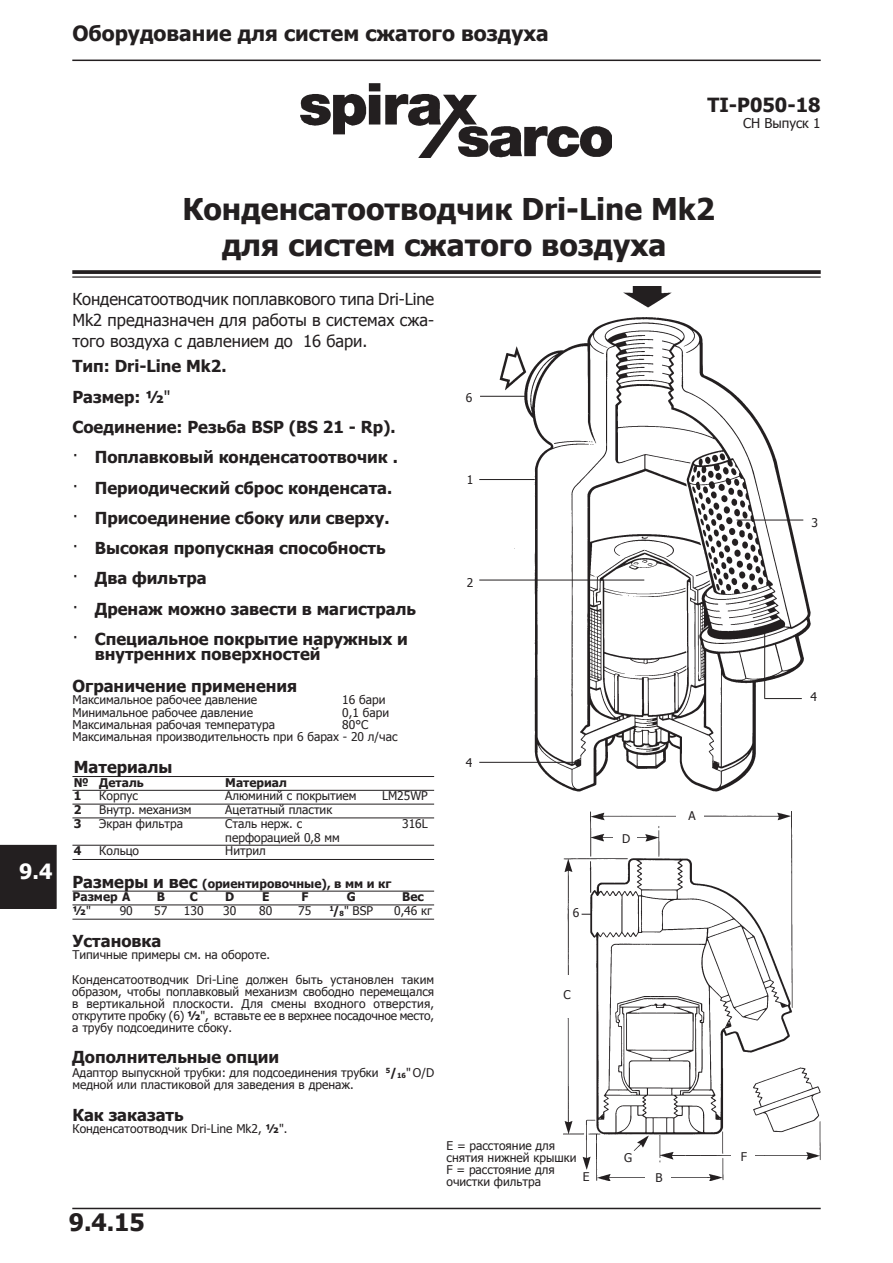
<style>
.page{position:relative;width:893px;height:1263px;background:#fff}
.page>*{position:absolute;margin:0;border:0;box-sizing:border-box;transform-origin:0 0}
.Headline{font:700 30px "Tahoma";color:#231f20}
.t1{font:700 24px "Tahoma";color:#231f20}
.t2{font:700 21px "Tahoma";color:#231f20}
.t3{font:700 21px "Tahoma";color:#fff}
.Body_text{font:700 19.5px "Tahoma";color:#231f20}
.Body_text-2{font:700 16.5px/15px "Tahoma";color:#231f20}
.Body_text-3{font:16.5px/21px "Tahoma";color:#231f20;text-align:justify}
.Subhead_1{font:700 16.5px "Tahoma";color:#231f20}
.Body_text-4{font:13.5px "Tahoma";color:#231f20}
.Body_text-5{font:12px/12px "Tahoma";color:#231f20}
.Body_text-6{font:700 12px "Tahoma";color:#231f20}
.Subhead_1-2{font:700 12px "Tahoma";color:#231f20}
.s1{font-weight:400}
.s2{font-size:16.5px}
.s3{font-weight:700}
</style>
<div class="page">
<div style="left:0;top:845px;width:57px;height:64px;background:#231f20"></div>
<hr style="left:72px;top:60px;width:749px;height:1px;background:#231f20">
<hr style="left:72px;top:1208px;width:749px;height:1px;background:#231f20">
<svg style="left:72px;top:270px;width:749px;height:4px;background:#302c2d"></svg>
<hr style="left:72px;top:276px;width:749px;height:2px;background:#231f20">
<img style="left:300px;top:84px;width:312px;height:73px">
<hr style="left:72px;top:776px;width:362px;height:1px;background:#231f20">
<hr style="left:72px;top:790px;width:362px;height:1px;background:#231f20">
<hr style="left:72px;top:804px;width:362px;height:1px;background:#231f20">
<hr style="left:72px;top:817px;width:362px;height:1px;background:#231f20">
<hr style="left:72px;top:845px;width:362px;height:1px;background:#231f20">
<hr style="left:72px;top:859px;width:362px;height:1px;background:#231f20">
<hr style="left:72px;top:891px;width:362px;height:1px;background:#231f20">
<hr style="left:72px;top:904px;width:362px;height:1px;background:#231f20">
<hr style="left:72px;top:919px;width:362px;height:1px;background:#231f20">
<hr style="left:479px;top:479px;width:56px;height:1px;background:#231f20">
<hr style="left:479px;top:580px;width:165px;height:1px;background:#231f20">
<hr style="left:479px;top:762px;width:98px;height:1px;background:#231f20">
<hr style="left:480px;top:396px;width:46px;height:1px;background:#231f20">
<img style="left:500px;top:286px;width:310px;height:505px">
<img style="left:563px;top:811px;width:257px;height:370px">
<div style="left:676px;top:807px;width:27px;height:22px;background:#fff"></div>
<div style="left:613px;top:831px;width:24px;height:18px;background:#fff"></div>
<div style="left:555px;top:975px;width:25px;height:43px;background:#fff"></div>
<div style="left:646px;top:1166px;width:25px;height:25px;background:#fff"></div>
<div style="left:731px;top:1146px;width:23px;height:25px;background:#fff"></div>
<h3 class="t2" style="left:72px;top:19px;width:478px">Оборудование для систем сжатого воздуха</h3>
<p class="Body_text" style="left:707px;top:91px;width:115px">TI-P050-18</p>
<p class="Body_text-4" style="left:743px;top:114px;width:79px">CH Выпуск 1</p>
<h3 class="t3" style="left:19px;top:857px;width:35px">9.4</h3>
<p class="Headline" style="left:182px;top:188px;width:534px">Конденсатоотводчик Dri-Line Mk2</p>
<p class="Headline" style="left:222px;top:224px;width:446px">для систем сжатого воздуха</p>
<p class="Body_text-3" style="left:72px;top:287px;width:363px">Конденсатоотводчик поплавкового типа Dri-Line Mk2 предназначен для работы в системах сжа&shy;того воздуха с давлением до 16 бари.</p>
<p class="Body_text-2" style="left:72px;top:358px;width:156px">Tип: Dri-Line Mk2.</p>
<p class="Body_text-2" style="left:72px;top:388px;width:100px">Размер: ½<span class="s1">"</span></p>
<p class="Body_text-2" style="left:72px;top:418px;width:325px">Соединение: Резьба BSP (BS 21 - Rp).</p>
<p class="Body_text-2" style="left:72px;top:449px;width:327px"><span class="s1">·</span> Поплавковый конденсатоотвочик .</p>
<p class="Body_text-2" style="left:72px;top:479px;width:321px"><span class="s1">·</span> Периодический сброс конденсата.</p>
<p class="Body_text-2" style="left:72px;top:509px;width:319px"><span class="s1">·</span> Присоединение сбоку или сверху.</p>
<p class="Body_text-2" style="left:72px;top:540px;width:315px"><span class="s1">·</span> Высокая пропускная способность</p>
<p class="Body_text-2" style="left:72px;top:570px;width:136px"><span class="s1">·</span> Два фильтра</p>
<p class="Body_text-2" style="left:72px;top:600px;width:345px"><span class="s1">·</span> Дренаж можно завести в магистраль</p>
<p class="Body_text-2" style="left:95px;top:630px;width:315px;text-indent:-22px"><span class="s1">·</span> Специальное покрытие наружных и внутренних поверхностей</p>
<p class="Subhead_1" style="left:72px;top:675px;width:226px">Oграничение применения</p>
<p class="Body_text-5" style="left:72px;top:693px;width:186px">Maксимальное рабочее давление</p>
<p class="Body_text-5" style="left:342px;top:693px;width:45px">16 бари</p>
<p class="Body_text-5" style="left:72px;top:705px;width:182px">Mинимальное рабочее давление</p>
<p class="Body_text-5" style="left:342px;top:705px;width:48px">0,1 бари</p>
<p class="Body_text-5" style="left:72px;top:718px;width:204px">Maксимальная рабочая температура</p>
<p class="Body_text-5" style="left:342px;top:718px;width:27px">80°C</p>
<p class="Body_text-5" style="left:72px;top:730px;width:327px">Maксимальная производительность при 6 барах - 20 л/час</p>
<p class="Subhead_1" style="left:74px;top:755px;width:100px">Maтериалы</p>
<p class="Body_text-6" style="left:74px;top:774px;width:72px">№ Деталь</p>
<p class="Body_text-6" style="left:225px;top:774px;width:63px">Maтериал</p>
<p class="Body_text-6" style="left:74px;top:788px;width:9px">1</p>
<p class="Body_text-5" style="left:99px;top:789px;width:40px">Корпус</p>
<p class="Body_text-5" style="left:225px;top:789px;width:133px">Алюминий с покрытием</p>
<p class="Body_text-5" style="left:382px;top:789px;width:47px">LM25WP</p>
<p class="Body_text-6" style="left:74px;top:801px;width:9px">2</p>
<p class="Body_text-5" style="left:99px;top:803px;width:94px">Внутр. механизм</p>
<p class="Body_text-5" style="left:225px;top:803px;width:109px">Ацетатный пластик</p>
<p class="Body_text-6" style="left:74px;top:815px;width:9px">3</p>
<p class="Body_text-5" style="left:99px;top:817px;width:85px">Экран фильтра</p>
<p class="Body_text-5" style="left:225px;top:817px;width:78px">Сталь нерж. с</p>
<p class="Body_text-5" style="left:402px;top:817px;width:27px">316L</p>
<p class="Body_text-5" style="left:225px;top:830px;width:116px">перфорацией 0,8 мм</p>
<p class="Body_text-6" style="left:74px;top:842px;width:9px">4</p>
<p class="Body_text-5" style="left:99px;top:844px;width:41px">Кольцо</p>
<p class="Body_text-5" style="left:225px;top:844px;width:42px">Нитрил</p>
<p class="Subhead_1-2" style="left:72px;top:875px;width:320px"><span class="s2">Размеры и вес</span> (ориентировочные), в мм и кг</p>
<p class="Body_text-6" style="left:73px;top:888px;width:59px">Размер A</p>
<p class="Body_text-6" style="left:157px;top:888px;width:10px">B</p>
<p class="Body_text-6" style="left:190px;top:888px;width:10px">C</p>
<p class="Body_text-6" style="left:225px;top:888px;width:11px">D</p>
<p class="Body_text-6" style="left:262px;top:888px;width:9px">E</p>
<p class="Body_text-6" style="left:301px;top:888px;width:8px">F</p>
<p class="Body_text-6" style="left:347px;top:888px;width:10px">G</p>
<p class="Body_text-6" style="left:402px;top:888px;width:23px">Вес</p>
<p class="Body_text-6" style="left:73px;top:902px;width:20px">½<span class="s1">"</span></p>
<p class="Body_text-5" style="left:120px;top:904px;width:15px">90</p>
<p class="Body_text-5" style="left:154px;top:904px;width:15px">57</p>
<p class="Body_text-5" style="left:184px;top:904px;width:21px">130</p>
<p class="Body_text-5" style="left:223px;top:904px;width:15px">30</p>
<p class="Body_text-5" style="left:259px;top:904px;width:15px">80</p>
<p class="Body_text-5" style="left:298px;top:904px;width:15px">75</p>
<p class="Body_text-5" style="left:330px;top:904px;width:45px"><sup>1</sup><span class="s3">/</span><sub>8</sub>" BSP</p>
<p class="Body_text-5" style="left:394px;top:904px;width:40px">0,46 кг</p>
<p class="Subhead_1" style="left:72px;top:930px;width:90px">Установка</p>
<p class="Body_text-5" style="left:72px;top:948px;width:199px">Типичные примеры см. на обороте.</p>
<p class="Body_text-5" style="left:72px;top:973px;width:363px;text-align:justify">Конденсатоотводчик Dri-Line должен быть установлен таким образом, чтобы поплавковый механизм свободно перемещался в вертикальной плоскости. Для смены входного отверстия, открутите пробку (6) <span class="s3">½</span>", вставьте ее в верхнее посадочное место, а трубу подсоедините сбоку.</p>
<p class="Subhead_1" style="left:72px;top:1046px;width:209px">Дополнительные опции</p>
<p class="Body_text-5" style="left:72px;top:1066px;width:363px">Адаптор выпускной трубки: для подсоединения трубки <sup>5</sup><span class="s3">/</span><sub>16</sub>" O/D медной или пластиковой для заведения в дренаж.</p>
<p class="Subhead_1" style="left:72px;top:1103px;width:113px">Как заказать</p>
<p class="Body_text-5" style="left:72px;top:1122px;width:217px">Конденсатоотводчик Dri-Line Mk2, <span class="s3">½</span>".</p>
<p class="t1" style="left:69px;top:1206px;width:78px">9.4.15</p>
<p class="Body_text-5" style="left:466px;top:391px;width:8px">6</p>
<p class="Body_text-5" style="left:467px;top:473px;width:8px">1</p>
<p class="Body_text-5" style="left:467px;top:576px;width:8px">2</p>
<p class="Body_text-5" style="left:466px;top:756px;width:8px">4</p>
<p class="Body_text-5" style="left:573px;top:906px;width:8px">6</p>
<p class="Body_text-5" style="left:563px;top:988px;width:9px">C</p>
<p class="Body_text-5" style="left:622px;top:832px;width:10px">D</p>
<p class="Body_text-5" style="left:688px;top:809px;width:9px">A</p>
<p class="Body_text-5" style="left:446px;top:1139px;width:131px">E = расстояние для снятия нижней крышки</p>
<p class="Body_text-5" style="left:446px;top:1163px;width:110px">F = расстояние для очистки фильтра</p>
<p class="Body_text-5" style="left:624px;top:1151px;width:10px">G</p>
<p class="Body_text-5" style="left:741px;top:1150px;width:8px">F</p>
<p class="Body_text-5" style="left:583px;top:1169px;width:8px">E</p>
<p class="Body_text-5" style="left:655px;top:1171px;width:9px">B</p>
<p class="Body_text-5" style="left:811px;top:516px;width:8px">3</p>
<p class="Body_text-5" style="left:811px;top:690px;width:8px">4</p>
</div>
